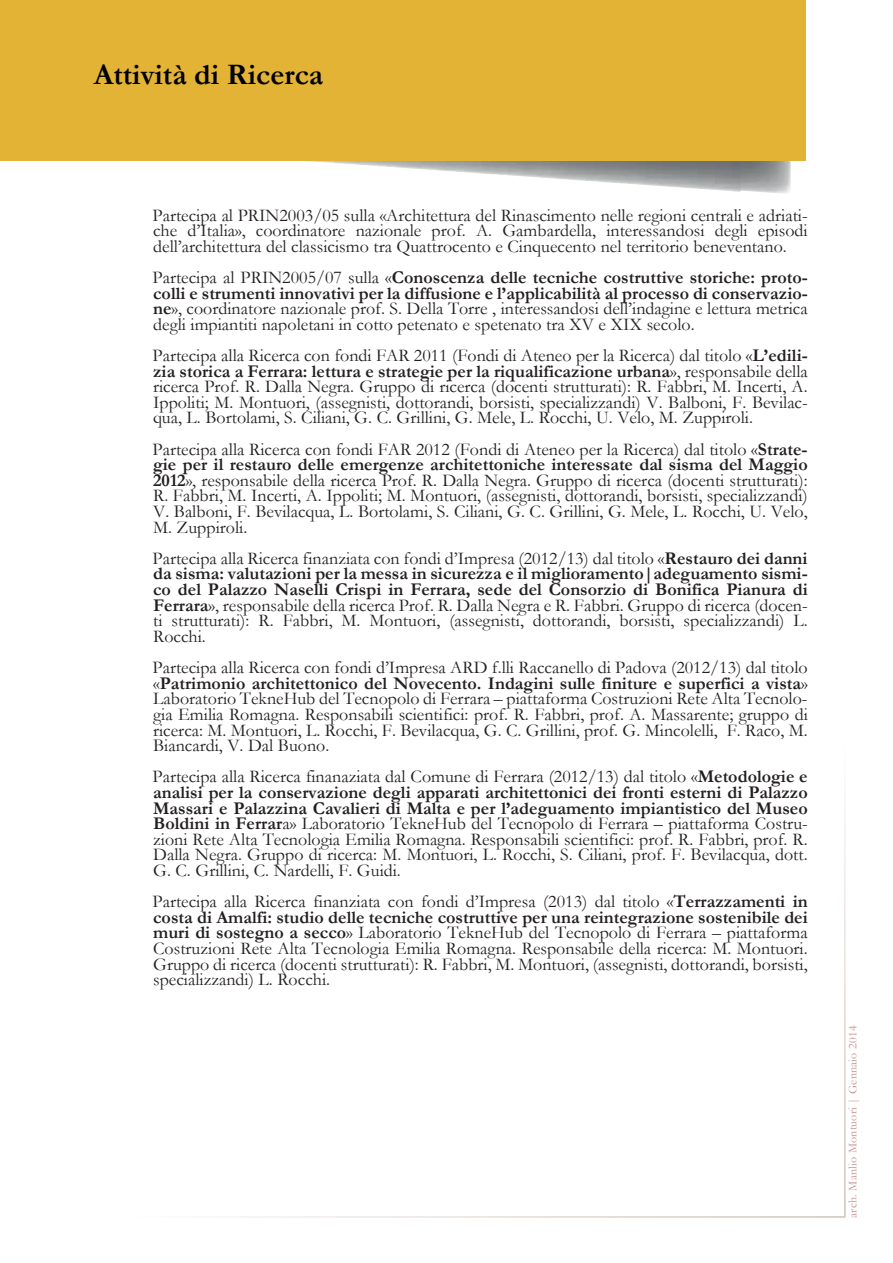
<style>
.page{position:relative;width:893px;height:1263px;background:#fff}
.page>*{position:absolute;margin:0;border:0;box-sizing:border-box;transform-origin:0 0}
.t1{font:700 30px "Garamond";color:#000}
.t2{font:18px/15.6px "Garamond";color:#231f20;text-align:justify}
.t3{font:12px "Garamond";letter-spacing:.02em;color:#c49192}
.s1{font-weight:700}
</style>
<div class="page">
<svg style="left:0;top:0;width:806px;height:194px;background:#e1ba52"></svg>
<svg style="left:221px;top:796px;width:625px;height:422px"></svg>
<h1 class="t1" style="left:94px;top:57px;width:231px">Attività di Ricerca</h1>
<p class="t2" style="left:153px;top:207px;width:657px">Partecipa al PRIN2003/05 sulla «Architettura del Rinascimento nelle regioni centrali e adriati&shy;che d’Italia», coordinatore nazionale prof. A. Gambardella, interessandosi degli episodi dell’architettura del classicismo tra Quattrocento e Cinquecento nel territorio beneventano.</p>
<p class="t2" style="left:153px;top:269px;width:657px">Partecipa al PRIN2005/07 sulla «<span class="s1">Conoscenza delle tecniche costruttive storiche: proto&shy;colli e strumenti innovativi per la diffusione e l’applicabilità al processo di conservazio&shy;ne</span>», coordinatore nazionale prof. S. Della Torre , interessandosi dell’indagine e lettura metrica degli impiantiti napoletani in cotto petenato e spetenato tra XV e XIX secolo.</p>
<p class="t2" style="left:153px;top:347px;width:657px">Partecipa alla Ricerca con fondi FAR 2011 (Fondi di Ateneo per la Ricerca) dal titolo «<span class="s1">L’edili&shy;zia storica a Ferrara: lettura e strategie per la riqualificazione urbana</span>», responsabile della ricerca Prof. R. Dalla Negra. Gruppo di ricerca (docenti strutturati): R. Fabbri, M. Incerti, A.<br>Ippoliti; M. Montuori, (assegnisti, dottorandi, borsisti, specializzandi) V. Balboni, F. Bevilac&shy;qua, L. Bortolami, S. Ciliani, G. C. Grillini, G. Mele, L. Rocchi, U. Velo, M. Zuppiroli.</p>
<p class="t2" style="left:153px;top:441px;width:657px">Partecipa alla Ricerca con fondi FAR 2012 (Fondi di Ateneo per la Ricerca) dal titolo «<span class="s1">Strate&shy;gie per il restauro delle emergenze architettoniche interessate dal sisma del Maggio 2012</span>», responsabile della ricerca Prof. R. Dalla Negra. Gruppo di ricerca (docenti strutturati):<br>R. Fabbri, M. Incerti, A. Ippoliti; M. Montuori, (assegnisti, dottorandi, borsisti, specializzandi)<br>V. Balboni, F. Bevilacqua, L. Bortolami, S. Ciliani, G. C. Grillini, G. Mele, L. Rocchi, U. Velo, M. Zuppiroli.</p>
<p class="t2" style="left:153px;top:550px;width:657px">Partecipa alla Ricerca finanziata con fondi d’Impresa (2012/13) dal titolo «<span class="s1">Restauro dei danni da sisma: valutazioni per la messa in sicurezza e il miglioramento|adeguamento sismi&shy;co del Palazzo Naselli Crispi in Ferrara, sede del Consorzio di Bonifica Pianura di Ferrara</span>», responsabile della ricerca Prof. R. Dalla Negra e R. Fabbri. Gruppo di ricerca (docen&shy;ti strutturati): R. Fabbri, M. Montuori, (assegnisti, dottorandi, borsisti, specializzandi) L.<br>Rocchi.</p>
<p class="t2" style="left:153px;top:659px;width:657px">Partecipa alla Ricerca con fondi d’Impresa ARD f.lli Raccanello di Padova (2012/13) dal titolo «<span class="s1">Patrimonio architettonico del Novecento. Indagini sulle finiture e superfici a vista</span>» Laboratorio TekneHub del Tecnopolo di Ferrara – piattaforma Costruzioni Rete Alta Tecnolo&shy;gia Emilia Romagna. Responsabili scientifici: prof. R. Fabbri, prof. A. Massarente; gruppo di ricerca: M. Montuori, L. Rocchi, F. Bevilacqua, G. C. Grillini, prof. G. Mincolelli, F. Raco, M.<br>Biancardi, V. Dal Buono.</p>
<p class="t2" style="left:153px;top:769px;width:657px">Partecipa alla Ricerca finanaziata dal Comune di Ferrara (2012/13) dal titolo «<span class="s1">Metodologie e analisi per la conservazione degli apparati architettonici dei fronti esterni di Palazzo Massari e Palazzina Cavalieri di Malta e per l’adeguamento impiantistico del Museo Boldini in Ferrar</span>a» Laboratorio TekneHub del Tecnopolo di Ferrara – piattaforma Costru&shy;zioni Rete Alta Tecnologia Emilia Romagna. Responsabili scientifici: prof. R. Fabbri, prof. R.<br>Dalla Negra. Gruppo di ricerca: M. Montuori, L. Rocchi, S. Ciliani, prof. F. Bevilacqua, dott.<br>G. C. Grillini, C. Nardelli, F. Guidi.</p>
<p class="t2" style="left:153px;top:893px;width:657px">Partecipa alla Ricerca finanziata con fondi d’Impresa (2013) dal titolo «<span class="s1">Terrazzamenti in costa di Amalfi: studio delle tecniche costruttive per una reintegrazione sostenibile dei muri di sostegno a secco</span>» Laboratorio TekneHub del Tecnopolo di Ferrara – piattaforma Costruzioni Rete Alta Tecnologia Emilia Romagna. Responsabile della ricerca: M. Montuori.<br>Gruppo di ricerca (docenti strutturati): R. Fabbri, M. Montuori, (assegnisti, dottorandi, borsisti, specializzandi) L. Rocchi.</p>
<p class="t3" style="left:846px;top:1218px;width:193px;rotate:-90deg">arch. Manlio Montuori | Gennaio 2014</p>
</div>
